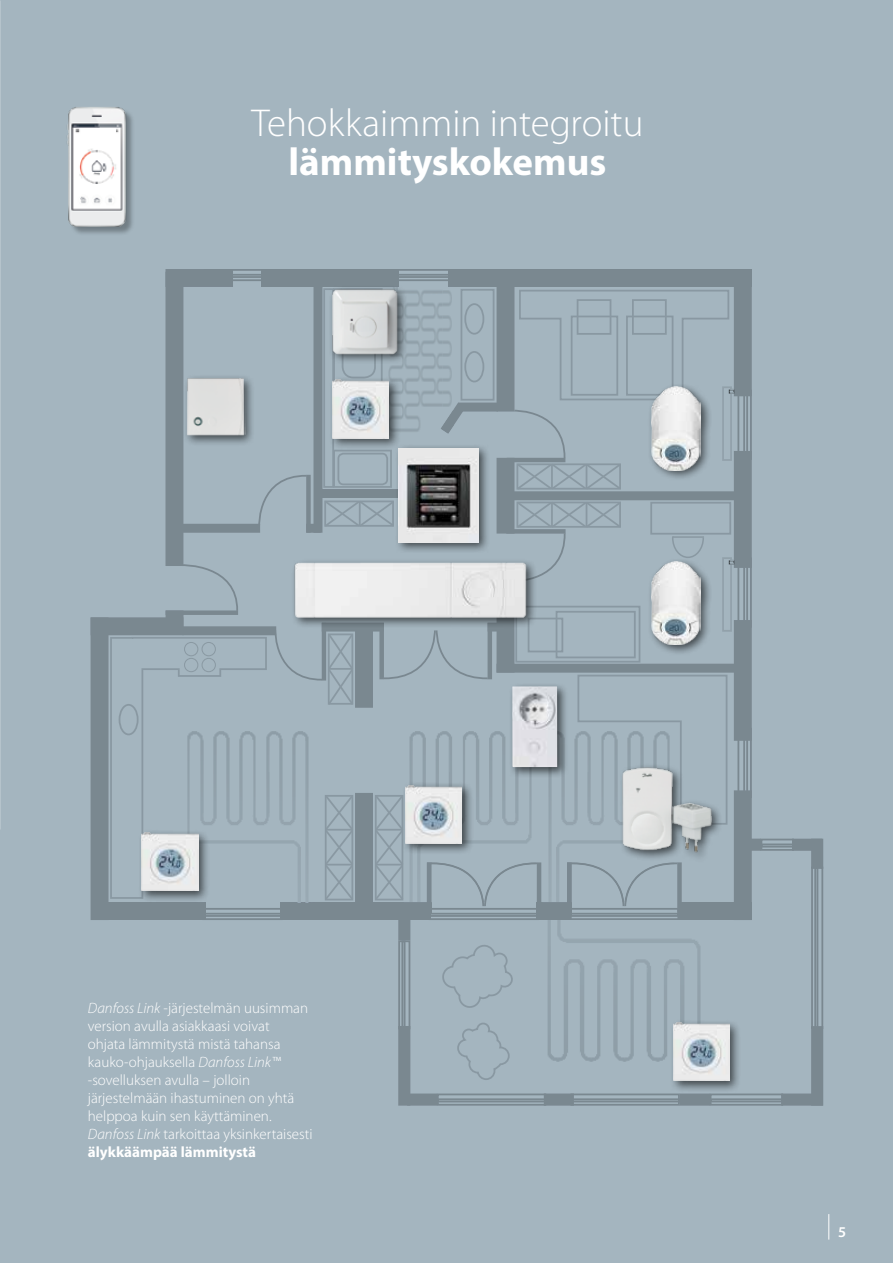
<style>
.page{position:relative;width:893px;height:1263px;background:#a4b5bf}
.page>*{position:absolute;margin:0;border:0;box-sizing:border-box;transform-origin:0 0}
.t1{font:300 39px "Myriad Pro";color:#fff}
.t2{font:700 39px "Myriad Pro";color:#fff}
.t3{font:300 15px/18px "Myriad Pro";color:#fff}
.t4{font:600 15px "Myriad Pro";color:#fff}
.s1{font-style:italic}
.s2{font-weight:700}
</style>
<div class="page">
<div style="left:91px;top:617px;width:17px;height:303px;background:#7a8890"></div>
<div style="left:91px;top:617px;width:92px;height:18px;background:#7a8890"></div>
<div style="left:166px;top:610px;width:17px;height:19px;background:#7a8890"></div>
<div style="left:166px;top:610px;width:72px;height:5px;background:#7a8890"></div>
<svg style="left:181px;top:563px;width:57px;height:48px"></svg>
<div style="left:165px;top:272px;width:18px;height:294px;background:#7a8890"></div>
<div style="left:165px;top:269px;width:68px;height:18px;background:#7a8890"></div>
<div style="left:183px;top:626px;width:93px;height:9px;background:#7a8890"></div>
<div style="left:180px;top:524px;width:80px;height:9px;background:#7a8890"></div>
<div style="left:313px;top:271px;width:9px;height:262px;background:#7a8890"></div>
<div style="left:306px;top:524px;width:15px;height:9px;background:#7a8890"></div>
<div style="left:261px;top:269px;width:137px;height:18px;background:#7a8890"></div>
<div style="left:306px;top:475px;width:5px;height:58px;background:#7a8890"></div>
<svg style="left:257px;top:475px;width:49px;height:49px"></svg>
<div style="left:497px;top:271px;width:17px;height:141px;background:#7a8890"></div>
<div style="left:497px;top:458px;width:17px;height:76px;background:#7a8890"></div>
<div style="left:497px;top:580px;width:17px;height:92px;background:#79878f"></div>
<div style="left:319px;top:489px;width:84px;height:9px;background:#7a8890"></div>
<svg style="left:454px;top:402px;width:12px;height:23px"></svg>
<div style="left:448px;top:269px;width:304px;height:18px;background:#7a8890"></div>
<div style="left:499px;top:491px;width:247px;height:9px;background:#7a8890"></div>
<div style="left:496px;top:664px;width:249px;height:9px;background:#7a8890"></div>
<div style="left:322px;top:622px;width:62px;height:9px;background:#7a8890"></div>
<div style="left:355px;top:626px;width:18px;height:82px;background:#7a8890"></div>
<div style="left:355px;top:793px;width:18px;height:117px;background:#7a8890"></div>
<div style="left:97px;top:902px;width:108px;height:18px;background:#7a8890"></div>
<div style="left:280px;top:902px;width:151px;height:18px;background:#7a8890"></div>
<div style="left:679px;top:902px;width:73px;height:18px;background:#7a8890"></div>
<div style="left:734px;top:790px;width:18px;height:130px;background:#7a8890"></div>
<div style="left:734px;top:620px;width:18px;height:121px;background:#7a8890"></div>
<div style="left:734px;top:451px;width:18px;height:117px;background:#7a8890"></div>
<div style="left:734px;top:279px;width:18px;height:117px;background:#7a8890"></div>
<div style="left:737px;top:557px;width:15px;height:71px;border:2px solid #939598"></div>
<div style="left:743px;top:557px;width:5px;height:71px;border:2px solid #939598"></div>
<div style="left:202px;top:908px;width:80px;height:12px;border:2px solid #939598"></div>
<div style="left:202px;top:913px;width:80px;height:4px;border:2px solid #939598"></div>
<div style="left:737px;top:390px;width:15px;height:70px;border:2px solid #939598"></div>
<div style="left:743px;top:390px;width:5px;height:70px;border:2px solid #939598"></div>
<div style="left:737px;top:728px;width:15px;height:70px;border:2px solid #939598"></div>
<div style="left:743px;top:728px;width:5px;height:70px;border:2px solid #939598"></div>
<div style="left:357px;top:269px;width:109px;height:12px;border:2px solid #939598"></div>
<div style="left:357px;top:274px;width:109px;height:4px;border:2px solid #939598"></div>
<div style="left:204px;top:269px;width:109px;height:12px;border:2px solid #939598"></div>
<div style="left:204px;top:274px;width:109px;height:4px;border:2px solid #939598"></div>
<div style="left:458px;top:403px;width:40px;height:9px;background:#7a8890"></div>
<div style="left:398px;top:910px;width:12px;height:30px;background:#7a8890"></div>
<div style="left:398px;top:940px;width:12px;height:89px;border:2px solid #939598"></div>
<div style="left:401px;top:940px;width:4px;height:89px;border:2px solid #939598"></div>
<div style="left:437px;top:1093px;width:109px;height:13px;border:2px solid #939598"></div>
<div style="left:437px;top:1098px;width:109px;height:4px;border:2px solid #939598"></div>
<div style="left:398px;top:1026px;width:12px;height:80px;background:#7a8890"></div>
<div style="left:407px;top:1093px;width:30px;height:12px;background:#7a8890"></div>
<div style="left:570px;top:1093px;width:110px;height:13px;border:2px solid #939598"></div>
<div style="left:570px;top:1098px;width:110px;height:4px;border:2px solid #939598"></div>
<div style="left:544px;top:1093px;width:30px;height:12px;background:#7a8890"></div>
<div style="left:680px;top:1093px;width:30px;height:12px;background:#7a8890"></div>
<div style="left:710px;top:1093px;width:73px;height:13px;border:2px solid #939598"></div>
<div style="left:710px;top:1098px;width:73px;height:4px;border:2px solid #939598"></div>
<div style="left:781px;top:1093px;width:42px;height:12px;background:#7a8890"></div>
<div style="left:811px;top:839px;width:12px;height:30px;background:#7a8890"></div>
<div style="left:811px;top:867px;width:12px;height:162px;border:2px solid #939598"></div>
<div style="left:814px;top:867px;width:4px;height:162px;border:2px solid #939598"></div>
<div style="left:811px;top:1026px;width:12px;height:80px;background:#7a8890"></div>
<div style="left:760px;top:839px;width:34px;height:12px;border:2px solid #939598"></div>
<div style="left:760px;top:843px;width:34px;height:4px;border:2px solid #939598"></div>
<div style="left:792px;top:839px;width:30px;height:12px;background:#7a8890"></div>
<div style="left:738px;top:839px;width:23px;height:12px;background:#7a8890"></div>
<div style="left:488px;top:622px;width:9px;height:9px;background:#7a8890"></div>
<img style="left:548px;top:920px;width:153px;height:142px">
<img style="left:268px;top:731px;width:41px;height:171px">
<img style="left:389px;top:290px;width:63px;height:142px">
<img style="left:441px;top:409px;width:13px;height:25px">
<svg style="left:110px;top:637px;width:158px;height:262px"></svg>
<div style="left:184px;top:658px;width:14px;height:14px;border:1px solid #bcbec0;border-radius:50%"></div>
<div style="left:202px;top:658px;width:14px;height:14px;border:1px solid #bcbec0;border-radius:50%"></div>
<div style="left:184px;top:642px;width:14px;height:14px;border:1px solid #bcbec0;border-radius:50%"></div>
<div style="left:202px;top:642px;width:14px;height:14px;border:1px solid #bcbec0;border-radius:50%"></div>
<div style="left:323px;top:288px;width:11px;height:200px;border:2px solid #bcbec0"></div>
<div style="left:342px;top:298px;width:34px;height:80px;border:2px solid #bcbec0;border-radius:11px"></div>
<div style="left:461px;top:289px;width:33px;height:112px;border:2px solid #bcbec0"></div>
<div style="left:464px;top:351px;width:20px;height:31px;border:2px solid #bcbec0;border-radius:50%"></div>
<div style="left:464px;top:303px;width:20px;height:32px;border:2px solid #bcbec0;border-radius:50%"></div>
<div style="left:515px;top:606px;width:125px;height:57px;border:2px solid #bcbec0"></div>
<div style="left:556px;top:611px;width:80px;height:47px;border:2px solid #bcbec0"></div>
<div style="left:650px;top:502px;width:81px;height:33px;border:2px solid #bcbec0"></div>
<div style="left:119px;top:704px;width:20px;height:31px;border:2px solid #bcbec0;border-radius:50%"></div>
<svg style="left:672px;top:536px;width:32px;height:22px"></svg>
<svg style="left:513px;top:409px;width:108px;height:82px"></svg>
<svg style="left:514px;top:500px;width:108px;height:78px"></svg>
<svg style="left:323px;top:447px;width:71px;height:80px"></svg>
<svg style="left:325px;top:795px;width:28px;height:106px"></svg>
<svg style="left:373px;top:629px;width:355px;height:291px"></svg>
<svg style="left:274px;top:628px;width:81px;height:77px"></svg>
<div style="left:722px;top:386px;width:10px;height:75px;border:2px solid #d1d3d4"></div>
<svg style="left:519px;top:290px;width:215px;height:111px"></svg>
<div style="left:722px;top:557px;width:10px;height:75px;border:2px solid #d1d3d4"></div>
<svg style="left:729px;top:559px;width:5px;height:5px"></svg>
<div style="left:528px;top:618px;width:35px;height:34px;border:2px solid #bcbec0"></div>
<svg style="left:457px;top:1023px;width:53px;height:57px"></svg>
<svg style="left:442px;top:945px;width:71px;height:63px"></svg>
<div style="left:183px;top:374px;width:72px;height:73px;background:#000;opacity:.6"></div>
<img style="left:186px;top:377px;width:59px;height:60px">
<div style="left:647px;top:383px;width:66px;height:98px;background:#000;opacity:.6"></div>
<img style="left:651px;top:387px;width:50px;height:83px">
<div style="left:291px;top:558px;width:246px;height:70px;background:#000;opacity:.6"></div>
<img style="left:291px;top:562px;width:238px;height:55px">
<div style="left:647px;top:558px;width:66px;height:98px;background:#000;opacity:.6"></div>
<img style="left:651px;top:562px;width:50px;height:83px">
<div style="left:669px;top:1018px;width:73px;height:75px;background:#000;opacity:.6"></div>
<img style="left:673px;top:1022px;width:56px;height:58px">
<div style="left:402px;top:781px;width:72px;height:75px;background:#000;opacity:.6"></div>
<img style="left:406px;top:785px;width:56px;height:58px">
<div style="left:328px;top:376px;width:73px;height:74px;background:#000;opacity:.6"></div>
<img style="left:332px;top:380px;width:57px;height:58px">
<div style="left:138px;top:829px;width:72px;height:74px;background:#000;opacity:.6"></div>
<img style="left:142px;top:833px;width:56px;height:58px">
<div style="left:328px;top:285px;width:80px;height:80px;background:#000;opacity:.6"></div>
<img style="left:329px;top:287px;width:70px;height:69px">
<div style="left:619px;top:763px;width:104px;height:99px;background:#000;opacity:.6"></div>
<img style="left:621px;top:763px;width:92px;height:92px">
<div style="left:509px;top:683px;width:60px;height:95px;background:#000;opacity:.6"></div>
<img style="left:512px;top:686px;width:45px;height:81px">
<div style="left:395px;top:444px;width:95px;height:110px;background:#000;opacity:.6"></div>
<img style="left:399px;top:448px;width:79px;height:94px">
<img style="left:67px;top:107px;width:66px;height:127px">
<svg style="left:828px;top:1214px;width:1px;height:25px"></svg>
<h1 class="t1" style="left:252px;top:101px;width:393px">Tehokkaimmin integroitu</h1>
<h1 class="t2" style="left:289px;top:136px;width:319px">lämmityskokemus</h1>
<p class="t3" style="left:88px;top:999px;width:226px"><span class="s1">Danfoss Link</span> -järjestelmän uusimman version avulla asiakkaasi voivat<br>ohjata lämmitystä mistä tahansa kauko-ohjauksella <span class="s1">Danfoss Link™ </span>-sovelluksen avulla – jolloin järjestelmään ihastuminen on yhtä helppoa kuin sen käyttäminen.<br><span class="s1">Danfoss Link</span> tarkoittaa yksinkertaisesti <span class="s2">älykkäämpää lämmitystä</span></p>
<p class="t4" style="left:838px;top:1224px;width:10px">5</p>
</div>
